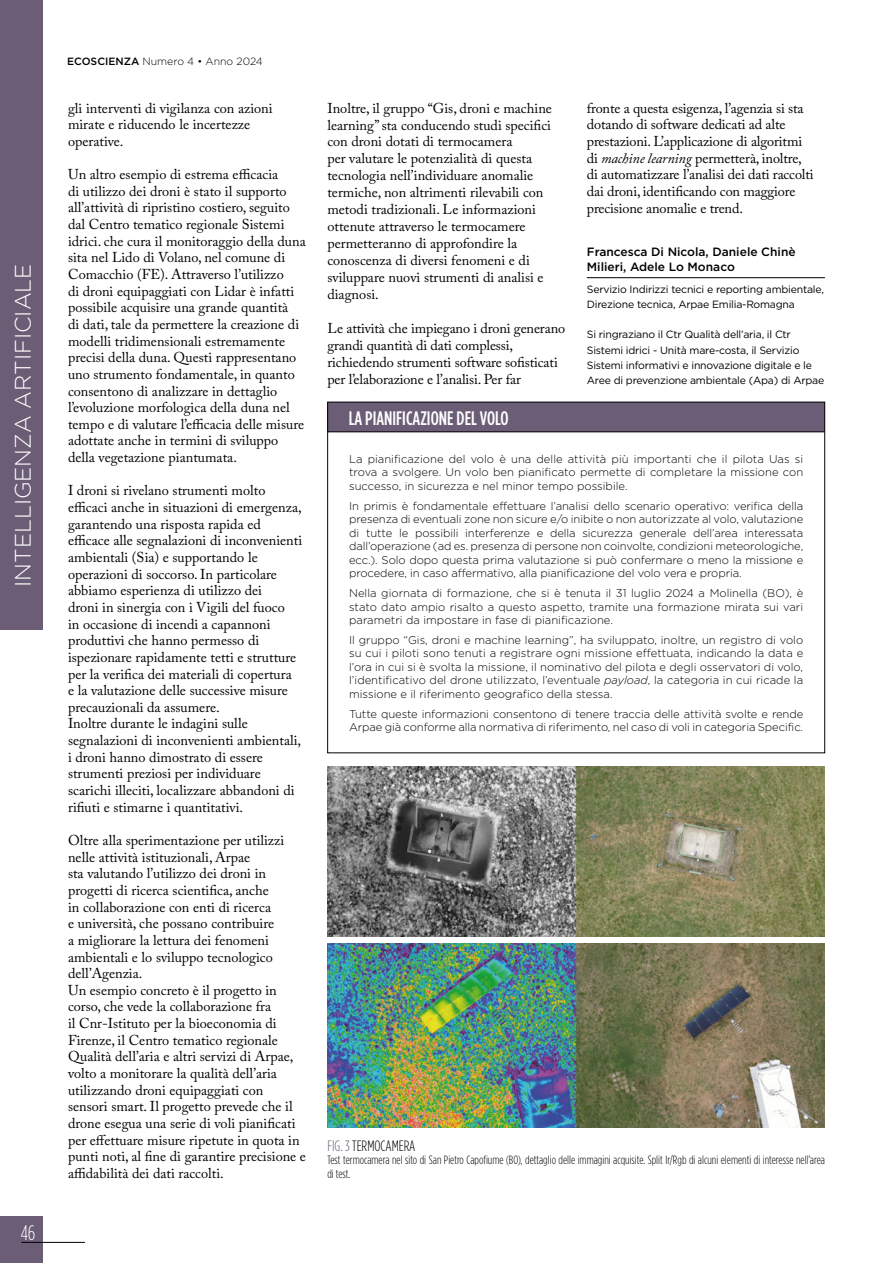
<style>
.page{position:relative;width:893px;height:1263px;background:#fff}
.page>*{position:absolute;margin:0;border:0;box-sizing:border-box;transform-origin:0 0}
.t1{font:300 22.5px "Gotham HTF";color:#fff}
.t2{font:300 condensed 21px "Gotham HTF";color:#fff}
.Bibliografia_-_Scritta{font:500 condensed 19.5px "Gotham HTF";color:#fff}
.Grafico_Dida_-_Titolo_sotto{font:300 condensed 15px "Gotham HTF";color:#000}
.testo_principale{font:14.25px/16.6px "Adobe Caslon Pro";color:#000}
.Grafico_Dida_-_Testo{font:300 condensed 12px/13.5px "Gotham HTF";color:#000}
.Autore{font:500 12px/15.3px "Gotham HTF";color:#000}
.Bibliografia_-_Testo{font:300 11.25px/13.5px "Gotham HTF";letter-spacing:-.01em;color:#000;text-align:justify}
.Carica___Traduzione{font:10.5px/15.3px "Gotham HTF";letter-spacing:-.02em;color:#000}
.t3{font:300 10.5px "Gotham HTF";color:#000}
.s1{font-weight:500}
.s2{font-style:italic}
.s3{color:#6b5d76}
</style>
<div class="page">
<div style="left:0;top:1216px;width:43px;height:47px;background:#6b5d76"></div>
<hr style="left:21px;top:1242px;width:64px;height:1px;background:#000">
<div style="left:0;top:0;width:43px;height:629px;background:#6b5d76"></div>
<hr style="left:587px;top:277px;width:238px;height:1px;background:#000">
<div style="left:327px;top:402px;width:498px;height:30px;background:#6b5d76"></div>
<hr style="left:327px;top:432px;width:498px;height:1px;background:#000">
<img style="left:327px;top:767px;width:498px;height:170px">
<img style="left:327px;top:943px;width:498px;height:184px">
<h1 class="t1" style="left:11px;top:587px;width:325px;rotate:-90deg">INTELLIGENZA ARTIFICIALE</h1>
<h2 class="t2" style="left:21px;top:1221px;width:16px">46</h2>
<p class="t3" style="left:67px;top:56px;width:197px"><span class="s1">ECOSCIENZA</span> Numero 4 • Anno 2024</p>
<p class="testo_principale" style="left:68px;top:99px;width:206px">gli interventi di vigilanza con azioni mirate e riducendo le incertezze operative.</p>
<p class="testo_principale" style="left:68px;top:166px;width:239px">Un altro esempio di estrema efficacia<br>di utilizzo dei droni è stato il supporto all’attività di ripristino costiero, seguito dal Centro tematico regionale Sistemi idrici. che cura il monitoraggio della duna sita nel Lido di Volano, nel comune di Comacchio (FE). Attraverso l’utilizzo<br>di droni equipaggiati con Lidar è infatti possibile acquisire una grande quantità<br>di dati, tale da permettere la creazione di modelli tridimensionali estremamente precisi della duna. Questi rappresentano uno strumento fondamentale, in quanto consentono di analizzare in dettaglio l’evoluzione morfologica della duna nel tempo e di valutare l’efficacia delle misure adottate anche in termini di sviluppo della vegetazione piantumata.</p>
<p class="testo_principale" style="left:68px;top:482px;width:236px">I droni si rivelano strumenti molto efficaci anche in situazioni di emergenza, garantendo una risposta rapida ed efficace alle segnalazioni di inconvenienti ambientali (Sia) e supportando le operazioni di soccorso. In particolare abbiamo esperienza di utilizzo dei<br>droni in sinergia con i Vigili del fuoco<br>in occasione di incendi a capannoni produttivi che hanno permesso di ispezionare rapidamente tetti e strutture per la verifica dei materiali di copertura<br>e la valutazione delle successive misure precauzionali da assumere.</p>
<p class="testo_principale" style="left:68px;top:715px;width:235px">Inoltre durante le indagini sulle segnalazioni di inconvenienti ambientali, i droni hanno dimostrato di essere strumenti preziosi per individuare scarichi illeciti, localizzare abbandoni di rifiuti e stimarne i quantitativi.</p>
<p class="testo_principale" style="left:68px;top:832px;width:218px">Oltre alla sperimentazione per utilizzi nelle attività istituzionali, Arpae<br>sta valutando l’utilizzo dei droni in progetti di ricerca scientifica, anche<br>in collaborazione con enti di ricerca<br>e università, che possano contribuire<br>a migliorare la lettura dei fenomeni ambientali e lo sviluppo tecnologico dell’Agenzia.</p>
<p class="testo_principale" style="left:68px;top:981px;width:239px">Un esempio concreto è il progetto in corso, che vede la collaborazione fra<br>il Cnr-Istituto per la bioeconomia di Firenze, il Centro tematico regionale Qualità dell’aria e altri servizi di Arpae, volto a monitorare la qualità dell’aria utilizzando droni equipaggiati con sensori smart. Il progetto prevede che il drone esegua una serie di voli pianificati per effettuare misure ripetute in quota in punti noti, al fine di garantire precisione e affidabilità dei dati raccolti.</p>
<p class="testo_principale" style="left:327px;top:99px;width:226px">Inoltre, il gruppo “Gis, droni e machine learning” sta conducendo studi specifici con droni dotati di termocamera<br>per valutare le potenzialità di questa tecnologia nell’individuare anomalie termiche, non altrimenti rilevabili con metodi tradizionali. Le informazioni ottenute attraverso le termocamere permetteranno di approfondire la conoscenza di diversi fenomeni e di sviluppare nuovi strumenti di analisi e diagnosi.</p>
<p class="testo_principale" style="left:327px;top:320px;width:239px">Le attività che impiegano i droni generano grandi quantità di dati complessi, richiedendo strumenti software sofisticati per l’elaborazione e l’analisi. Per far</p>
<p class="Bibliografia_-_Scritta" style="left:349px;top:407px;width:161px">LA PIANIFICAZIONE DEL VOLO</p>
<p class="testo_principale" style="left:587px;top:99px;width:228px">fronte a questa esigenza, l’agenzia si sta dotando di software dedicati ad alte prestazioni. L’applicazione di algoritmi di <span class="s2">machine learning</span> permetterà, inoltre, di automatizzare l’analisi dei dati raccolti dai droni, identificando con maggiore precisione anomalie e trend.</p>
<p class="Autore" style="left:587px;top:244px;width:210px">Francesca Di Nicola, Daniele Chinè<br>Milieri, Adele Lo Monaco</p>
<p class="Carica___Traduzione" style="left:587px;top:281px;width:239px">Servizio Indirizzi tecnici e reporting ambientale,<br>Direzione tecnica, Arpae Emilia-Romagna</p>
<p class="Carica___Traduzione" style="left:587px;top:327px;width:239px">Si ringraziano il Ctr Qualità dell’aria, il Ctr Sistemi idrici - Unità mare-costa, il Servizio Sistemi informativi e innovazione digitale e le Aree di prevenzione ambientale (Apa) di Arpae</p>
<p class="Bibliografia_-_Testo" style="left:349px;top:452px;width:456px">La pianificazione del volo è una delle attività più importanti che il pilota Uas si trova a svolgere. Un volo ben pianificato permette di completare la missione con successo, in sicurezza e nel minor tempo possibile.</p>
<p class="Bibliografia_-_Testo" style="left:349px;top:499px;width:456px">In primis è fondamentale effettuare l’analisi dello scenario operativo: verifica della presenza di eventuali zone non sicure e/o inibite o non autorizzate al volo, valutazione di tutte le possibili interferenze e della sicurezza generale dell’area interessata dall’operazione (ad es. presenza di persone non coinvolte, condizioni meteorologiche, ecc.). Solo dopo questa prima valutazione si può confermare o meno la missione e procedere, in caso affermativo, alla pianificazione del volo vera e propria.</p>
<p class="Bibliografia_-_Testo" style="left:349px;top:586px;width:456px">Nella giornata di formazione, che si è tenuta il 31 luglio 2024 a Molinella (BO), è stato dato ampio risalto a questo aspetto, tramite una formazione mirata sui vari parametri da impostare in fase di pianificazione.</p>
<p class="Bibliografia_-_Testo" style="left:349px;top:633px;width:456px">Il gruppo “Gis, droni e machine learning”, ha sviluppato, inoltre, un registro di volo su cui i piloti sono tenuti a registrare ogni missione effettuata, indicando la data e l’ora in cui si è svolta la missione, il nominativo del pilota e degli osservatori di volo, l’identificativo del drone utilizzato, l’eventuale <span class="s2">payload</span>, la categoria in cui ricade la missione e il riferimento geografico della stessa.</p>
<p class="Bibliografia_-_Testo" style="left:349px;top:707px;width:456px">Tutte queste informazioni consentono di tenere traccia delle attività svolte e rende<br>Arpae già conforme alla normativa di riferimento, nel caso di voli in categoria Specific.</p>
<p class="Grafico_Dida_-_Titolo_sotto" style="left:327px;top:1138px;width:90px"><span class="s3">FIG. 3</span> TERMOCAMERA</p>
<p class="Grafico_Dida_-_Testo" style="left:327px;top:1153px;width:499px">Test termocamera nel sito di San Pietro Capofiume (BO), dettaglio delle immagini acquisite. Split Ir/Rgb di alcuni elementi di interesse nell’area di test.</p>
</div>
